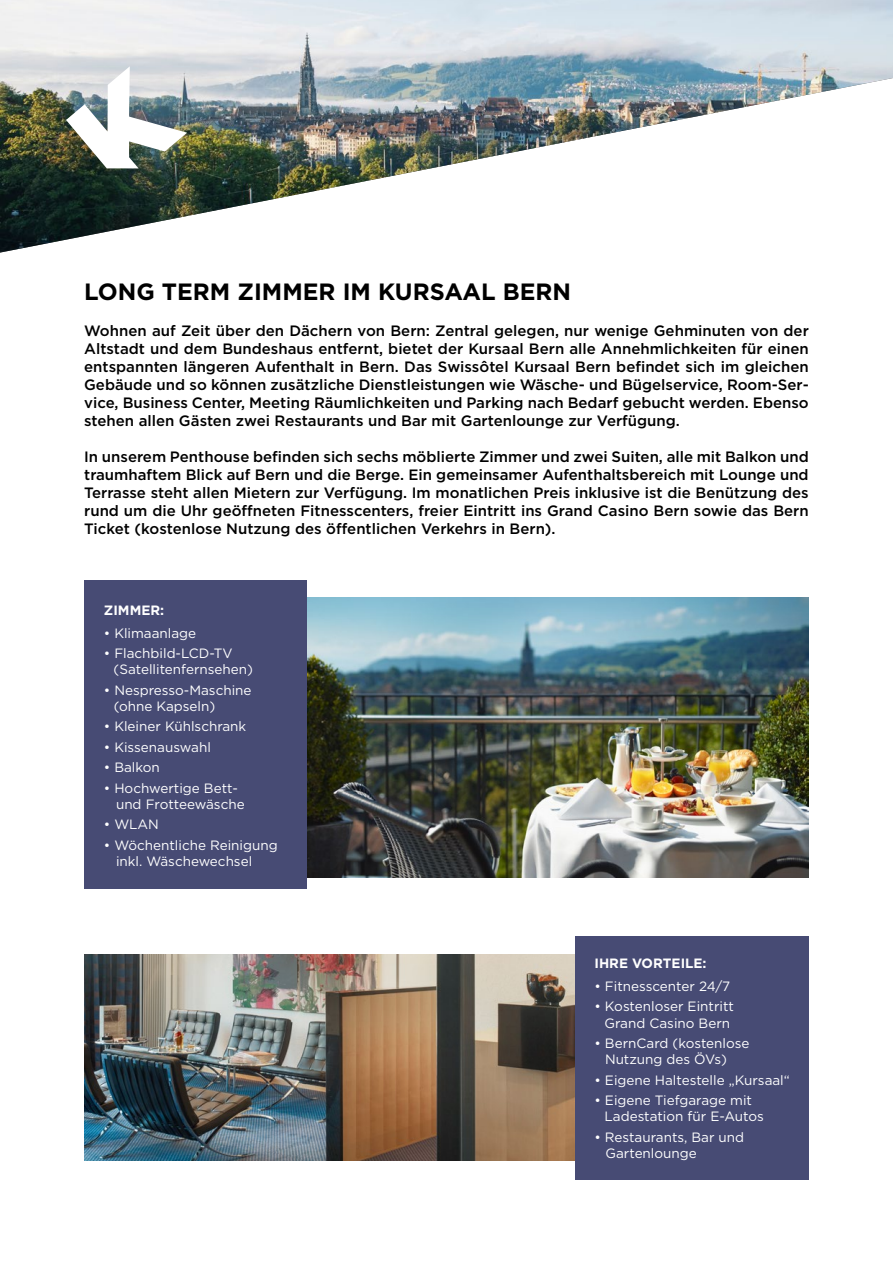
<style>
.page{position:relative;width:893px;height:1263px;background:#fff}
.page>*{position:absolute;margin:0;border:0;box-sizing:border-box;transform-origin:0 0}
.t1{font:700 23.55px "Gotham";color:#000}
.t2{font:500 15px/18px "Gotham";color:#000;text-align:justify}
.t3{font:13.5px/16.2px "Gotham";color:#fff}
.t4{font:700 13.5px "Gotham";color:#fff}
</style>
<div class="page">
<img style="left:0;top:0;width:893px;height:253px">
<img style="left:66px;top:66px;width:121px;height:102px">
<div style="left:84px;top:580px;width:223px;height:309px;background:#474b74"></div>
<img style="left:307px;top:598px;width:502px;height:279px">
<img style="left:84px;top:954px;width:491px;height:207px">
<div style="left:575px;top:936px;width:234px;height:243px;background:#474b74"></div>
<h1 class="t1" style="left:84px;top:276px;width:488px">LONG TERM ZIMMER IM KURSAAL BERN</h1>
<p class="t2" style="left:84px;top:321px;width:726px">Wohnen auf Zeit über den Dächern von Bern: Zentral gelegen, nur wenige Gehminuten von der Altstadt und dem Bundeshaus entfernt, bietet der Kursaal Bern alle Annehmlichkeiten für einen entspannten längeren Aufenthalt in Bern. Das Swissôtel Kursaal Bern befindet sich im gleichen Gebäude und so können zusätzliche Dienstleistungen wie Wäsche- und Bügelservice, Room-Ser&shy;vice, Business Center, Meeting Räumlichkeiten und Parking nach Bedarf gebucht werden. Ebenso stehen allen Gästen zwei Restaurants und Bar mit Gartenlounge zur Verfügung.</p>
<p class="t2" style="left:84px;top:447px;width:726px">In unserem Penthouse befinden sich sechs möblierte Zimmer und zwei Suiten, alle mit Balkon und traumhaftem Blick auf Bern und die Berge. Ein gemeinsamer Aufenthaltsbereich mit Lounge und Terrasse steht allen Mietern zur Verfügung. Im monatlichen Preis inklusive ist die Benützung des rund um die Uhr geöffneten Fitnesscenters, freier Eintritt ins Grand Casino Bern sowie das Bern Ticket (kostenlose Nutzung des öffentlichen Verkehrs in Bern).</p>
<p class="t4" style="left:104px;top:601px;width:62px">ZIMMER:</p>
<p class="t3" style="left:104px;top:624px;width:94px">• Klimaanlage</p>
<p class="t3" style="left:114px;top:645px;width:141px;text-indent:-10px">• Flachbild-LCD-TV (Satellitenfernsehen)</p>
<p class="t3" style="left:114px;top:681px;width:139px;text-indent:-10px">• Nespresso-Maschine (ohne Kapseln)</p>
<p class="t3" style="left:104px;top:718px;width:144px">• Kleiner Kühlschrank</p>
<p class="t3" style="left:104px;top:738px;width:109px">• Kissenauswahl</p>
<p class="t3" style="left:104px;top:759px;width:57px">• Balkon</p>
<p class="t3" style="left:116px;top:779px;width:130px;text-indent:-12px">• Hochwertige Bett&shy;und Frotteewäsche</p>
<p class="t3" style="left:104px;top:816px;width:57px">• WLAN</p>
<p class="t3" style="left:116px;top:836px;width:163px;text-indent:-12px">• Wöchentliche Reinigung inkl. Wäschewechsel</p>
<p class="t4" style="left:594px;top:954px;width:114px">IHRE VORTEILE:</p>
<p class="t3" style="left:594px;top:978px;width:137px">• Fitnesscenter 24/7</p>
<p class="t3" style="left:594px;top:998px;width:141px;text-align:center">• Kostenloser Eintritt<br>Grand Casino Bern</p>
<p class="t3" style="left:605px;top:1035px;width:146px;text-indent:-11px">• BernCard (kostenlose<br>Nutzung des ÖVs)</p>
<p class="t3" style="left:594px;top:1071px;width:197px">• Eigene Haltestelle „Kursaal“</p>
<p class="t3" style="left:605px;top:1092px;width:161px;text-indent:-10px">• Eigene Tiefgarage mit<br>Ladestation für E-Autos</p>
<p class="t3" style="left:605px;top:1128px;width:140px;text-indent:-11px">• Restaurants, Bar und<br>Gartenlounge</p>
</div>
